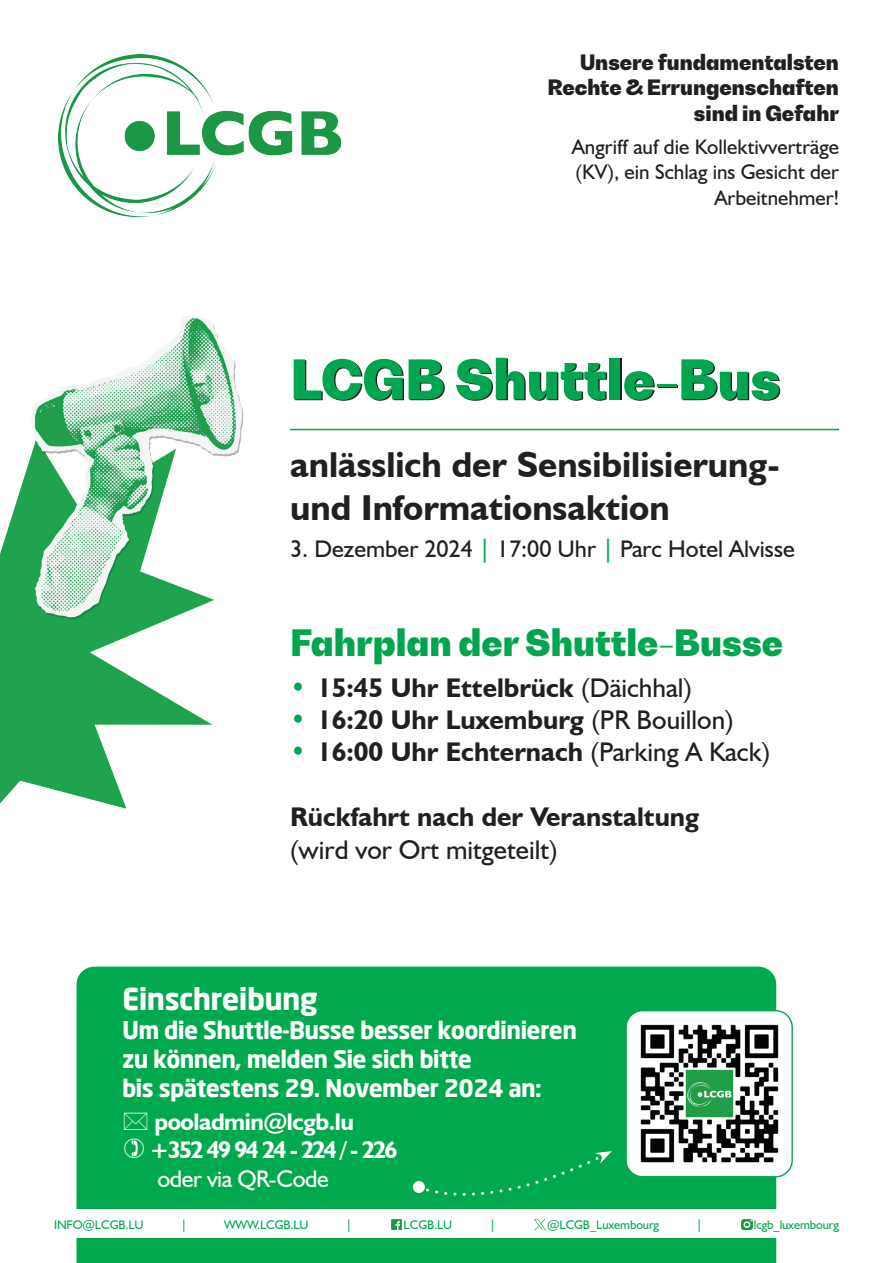
<style>
.page{position:relative;width:893px;height:1263px;background:#fff}
.page>*{position:absolute;margin:0;border:0;box-sizing:border-box;transform-origin:0 0}
.t1{font:900 54px "Bw Gradual";color:#00a54f}
.t2{font:700 36px/43.2px "Humanist 521 BT";color:#231f20}
.t3{font:900 36px "Bw Gradual";color:#00a54f}
.t4{font:700 30px "Neo Sans";letter-spacing:-.02em;color:#fff}
.t5{font:700 27px "Humanist 521 BT";color:#231f20}
.t6{font:27px "Humanist 521 BT";color:#231f20}
.t7{font:700 24px/28.8px "Neo Sans";letter-spacing:-.03em;color:#fff}
.t8{font:24px "Humanist 521 BT";color:#231f20}
.t9{font:700 24px/28.8px "Humanist 521 BT";letter-spacing:-.02em;color:#fff}
.t10{font:24px "Humanist 521 BT";letter-spacing:-.02em;color:#fff}
.t11{font:21px/25.2px "Humanist 521 BT";color:#231f20;text-align:right}
.t12{font:900 21px/25.2px "Bw Gradual";color:#231f20;text-align:right}
.t13{font:12.45px "Humanist 521 BT";letter-spacing:-.01em;color:#00a94e}
.s1{color:#00a54f}
.s2{font-weight:400}
</style>
<div class="page">
<img style="left:59px;top:54px;width:282px;height:162px">
<div style="left:77px;top:966px;width:699px;height:297px;background:#00a94e"></div>
<img style="left:626px;top:1011px;width:166px;height:166px">
<div style="left:625px;top:1010px;width:168px;height:167px;border:1px solid #00a54f;border-radius:17px"></div>
<div style="left:413px;top:1181px;width:12px;height:12px;background:#fff;border-radius:50%"></div>
<div style="left:419px;top:1151px;width:193px;height:52px;background:#00a94e"></div>
<div style="left:0;top:1209px;width:893px;height:29px;background:#fff"></div>
<img style="left:391px;top:1219px;width:11px;height:12px">
<img style="left:534px;top:1219px;width:12px;height:12px">
<img style="left:741px;top:1219px;width:12px;height:12px">
<img style="left:0;top:316px;width:243px;height:493px">
<svg style="left:0;top:757px;width:36px;height:46px"></svg>
<hr style="left:290px;top:429px;width:549px;height:1px;background:#00a94e">
<svg style="left:124px;top:1112px;width:23px;height:17px"></svg>
<svg style="left:124px;top:1138px;width:20px;height:20px"></svg>
<p class="t12" style="left:547px;top:49px;width:293px">Unsere fundamentalsten<br>Rechte &amp; Errungenschaften sind in Gefahr</p>
<p class="t11" style="left:572px;top:134px;width:269px">Angriff auf die Kollektivverträge (KV), ein Schlag ins Gesicht der<br>Arbeitnehmer!</p>
<h1 class="t1" style="left:290px;top:343px;width:491px">LCGB Shuttle-Bus</h1>
<h2 class="t2" style="left:290px;top:442px;width:491px">anlässlich der Sensibilisierung&shy;und Informationsaktion</h2>
<p class="t8" style="left:290px;top:534px;width:506px">3. Dezember 2024 <span class="s1">|</span> 17:00 Uhr <span class="s1">|</span> Parc Hotel Alvisse</p>
<h2 class="t3" style="left:290px;top:618px;width:494px">Fahrplan der Shuttle-Busse</h2>
<p class="t5" style="left:290px;top:670px;width:403px"><span class="s1">•</span> 15:45 Uhr Ettelbrück <span class="s2">(Däichhal)</span></p>
<p class="t5" style="left:290px;top:703px;width:445px"><span class="s1">•</span> 16:20 Uhr Luxemburg <span class="s2">(PR Bouillon)</span></p>
<p class="t5" style="left:290px;top:735px;width:482px"><span class="s1">•</span> 16:00 Uhr Echternach <span class="s2">(Parking A Kack)</span></p>
<p class="t5" style="left:290px;top:800px;width:411px">Rückfahrt nach der Veranstaltung</p>
<p class="t6" style="left:290px;top:833px;width:269px">(wird vor Ort mitgeteilt)</p>
<p class="t4" style="left:122px;top:980px;width:197px">Einschreibung</p>
<p class="t7" style="left:122px;top:1015px;width:456px">Um die Shuttle-Busse besser koordinieren zu können, melden Sie sich bitte<br>bis spätestens 29. November 2024 an:</p>
<p class="t9" style="left:149px;top:1106px;width:250px">pooladmin@lcgb.lu +352 49 94 24 - 224 / - 226</p>
<p class="t10" style="left:158px;top:1164px;width:173px">oder via QR-Code</p>
<p class="t13" style="left:54px;top:1217px;width:91px">INFO@LCGB.LU</p>
<p class="t13" style="left:181px;top:1217px;width:8px">|</p>
<p class="t13" style="left:224px;top:1217px;width:86px">WWW.LCGB.LU</p>
<p class="t13" style="left:346px;top:1217px;width:8px">|</p>
<p class="t13" style="left:404px;top:1217px;width:50px">LCGB.LU</p>
<p class="t13" style="left:489px;top:1217px;width:8px">|</p>
<p class="t13" style="left:547px;top:1217px;width:114px">@LCGB_Luxembourg</p>
<p class="t13" style="left:696px;top:1217px;width:8px">|</p>
<p class="t13" style="left:754px;top:1217px;width:87px">lcgb_luxembourg</p>
</div>
